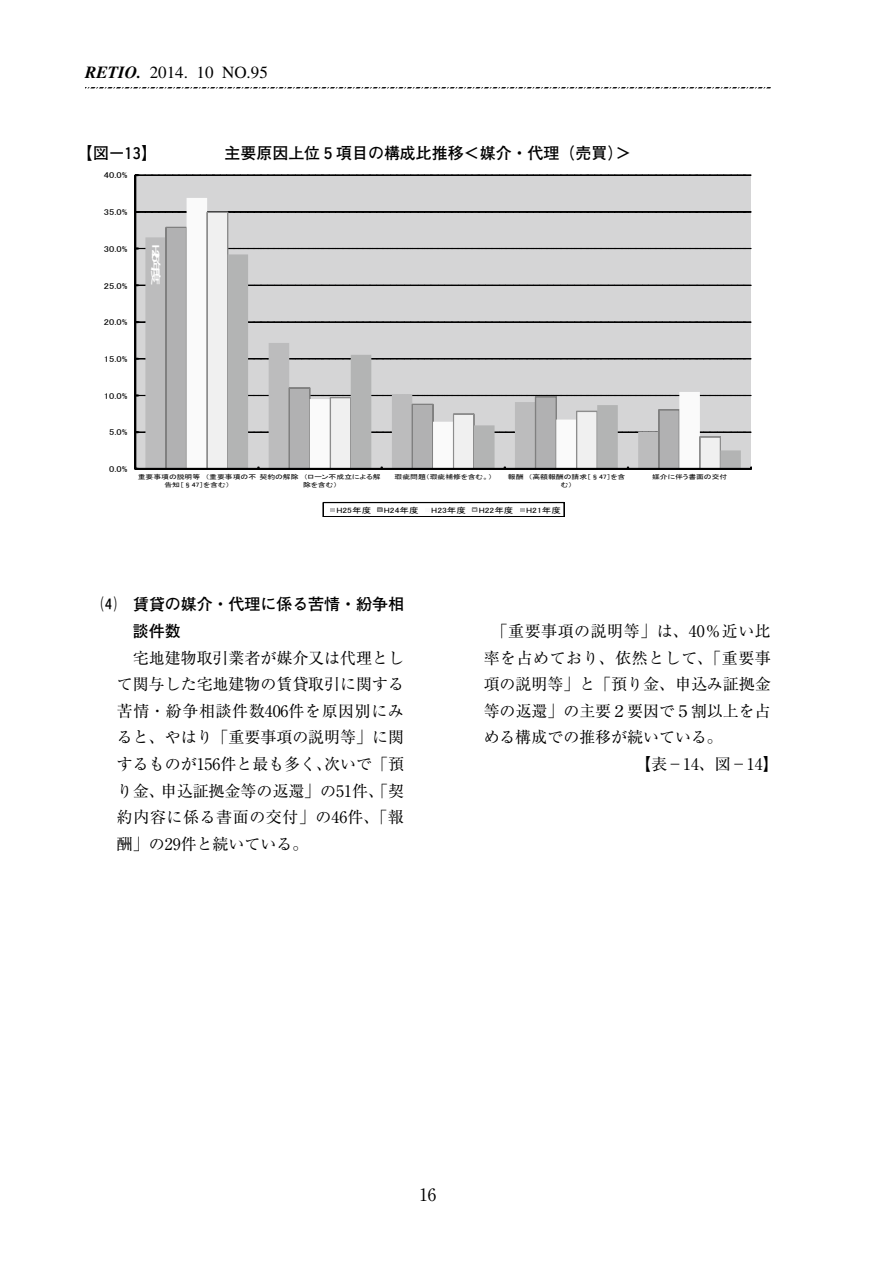
<style>
.page{position:relative;width:893px;height:1263px;background:#fff}
.page>*{position:absolute;margin:0;border:0;box-sizing:border-box;transform-origin:0 0}
.t1{font:16.95px "Times";color:#000}
.t2{font:16.95px "Ryumin Pro";color:#000}
.t3{font:15.9px "Ryumin Pro";color:#000}
.t4{font:700 15.9px "Futo Go B101";color:#000}
.t5{font:15.9px "Ryumin Pro";letter-spacing:.04em;color:#000}
.t6{font:15.9px "Ryumin Pro";letter-spacing:.035em;color:#000}
.t7{font:10.5px "MS P Gothic";letter-spacing:-.33em;color:#fff;scale:1.91 1}
.t8{font:8.4px "MS P Gothic";color:#000;scale:1.24 1}
.t9{font:7.65px "MS P Gothic";color:#000;scale:1.24 1}
.t10{font:6.3px/8.2px "MS P Gothic";color:#000;text-align:center;scale:1.24 1}
.s1{font-weight:700;font-style:italic}
.s2{font-family:"Futogo Num";font-weight:400}
</style>
<div class="page">
<svg style="left:85px;top:87px;width:686px;height:1px"></svg>
<svg style="left:135px;top:174px;width:617px;height:259px;background:#c7c7c8"></svg>
<div style="left:145px;top:237px;width:20px;height:231px;background:#bcbcbd"></div>
<svg style="left:165px;top:226px;width:22px;height:244px;background:#ababac"></svg>
<svg style="left:288px;top:469px;width:23px;height:1px"></svg>
<svg style="left:411px;top:469px;width:23px;height:1px"></svg>
<svg style="left:535px;top:469px;width:22px;height:1px"></svg>
<svg style="left:658px;top:469px;width:22px;height:1px"></svg>
<svg style="left:187px;top:198px;width:513px;height:270px;fill:#d5d5d6"></svg>
<svg style="left:206px;top:211px;width:23px;height:259px"></svg>
<svg style="left:329px;top:469px;width:23px;height:1px"></svg>
<svg style="left:453px;top:469px;width:22px;height:1px"></svg>
<svg style="left:576px;top:469px;width:22px;height:1px"></svg>
<svg style="left:699px;top:469px;width:22px;height:1px"></svg>
<svg style="left:228px;top:254px;width:513px;height:214px;background:#cacaca"></svg>
<div style="left:135px;top:175px;width:1px;height:294px;border:1px solid #000"></div>
<div style="left:135px;top:468px;width:616px;height:1px;border:1px solid #000"></div>
<svg style="left:322px;top:502px;width:243px;height:15px"></svg>
<p class="t1" style="left:85px;top:63px;width:184px"><span class="s1">RETIO.</span> 2014. 10 NO.95</p>
<p class="t4" style="left:77px;top:143px;width:81px">【図－<span class="s2">13</span>】</p>
<p class="t4" style="left:225px;top:143px;width:408px">主要原因上位５項目の構成比推移＜媒介・代理（売買）＞</p>
<p class="t8" style="left:104px;top:171px;width:20px">40.0%</p>
<p class="t8" style="left:104px;top:208px;width:20px">35.0%</p>
<p class="t8" style="left:104px;top:244px;width:20px">30.0%</p>
<p class="t8" style="left:104px;top:281px;width:20px">25.0%</p>
<p class="t8" style="left:104px;top:318px;width:20px">20.0%</p>
<p class="t8" style="left:104px;top:355px;width:20px">15.0%</p>
<p class="t8" style="left:104px;top:391px;width:20px">10.0%</p>
<p class="t8" style="left:109px;top:428px;width:16px">5.0%</p>
<p class="t7" style="left:161px;top:244px;width:24px;rotate:90deg">H25年度</p>
<p class="t8" style="left:109px;top:465px;width:16px">0.0%</p>
<p class="t10" style="left:138px;top:472px;width:97px">重要事項の説明等 （重要事項の不告知［§47］を含む）</p>
<p class="t10" style="left:260px;top:472px;width:99px">契約の解除 （ローン不成立による解除を含む）</p>
<p class="t10" style="left:395px;top:472px;width:80px">瑕疵問題（瑕疵補修を含む。）</p>
<p class="t10" style="left:508px;top:472px;width:96px">報酬 （高額報酬の請求［§47］を含む）</p>
<p class="t10" style="left:652px;top:472px;width:62px">媒介に伴う書面の交付</p>
<p class="t9" style="left:336px;top:506px;width:30px">H25年度</p>
<p class="t9" style="left:384px;top:506px;width:30px">H24年度</p>
<p class="t9" style="left:431px;top:506px;width:30px">H23年度</p>
<p class="t9" style="left:479px;top:506px;width:30px">H22年度</p>
<p class="t9" style="left:526px;top:506px;width:30px">H21年度</p>
<p class="t4" style="left:85px;top:595px;width:320px">　⑷　賃貸の媒介・代理に係る苦情・紛争相</p>
<p class="t4" style="left:133px;top:622px;width:49px">談件数</p>
<p class="t3" style="left:133px;top:645px;width:273px">宅地建物取引業者が媒介又は代理とし</p>
<p class="t3" style="left:117px;top:672px;width:289px">て関与した宅地建物の賃貸取引に関する</p>
<p class="t5" style="left:117px;top:698px;width:288px">苦情・紛争相談件数406件を原因別にみ</p>
<p class="t3" style="left:117px;top:725px;width:289px">ると、やはり「重要事項の説明等」に関</p>
<p class="t3" style="left:117px;top:751px;width:289px">するものが156件と最も多く、次いで「預</p>
<p class="t3" style="left:117px;top:778px;width:289px">り金、申込証拠金等の返還」の51件、「契</p>
<p class="t5" style="left:117px;top:805px;width:288px">約内容に係る書面の交付」の46件、「報</p>
<p class="t3" style="left:117px;top:831px;width:193px">酬」の29件と続いている。</p>
<p class="t6" style="left:492px;top:619px;width:281px">「重要事項の説明等」は、40％近い比</p>
<p class="t6" style="left:484px;top:645px;width:289px">率を占めており、依然として、「重要事</p>
<p class="t3" style="left:484px;top:672px;width:289px">項の説明等」と「預り金、申込み証拠金</p>
<p class="t3" style="left:484px;top:698px;width:289px">等の返還」の主要2要因で5 割以上を占</p>
<p class="t3" style="left:484px;top:725px;width:241px">める構成での推移が続いている。</p>
<p class="t3" style="left:635px;top:751px;width:145px">【表−14、図−14】</p>
<p class="t2" style="left:419px;top:1181px;width:19px">16</p>
</div>
